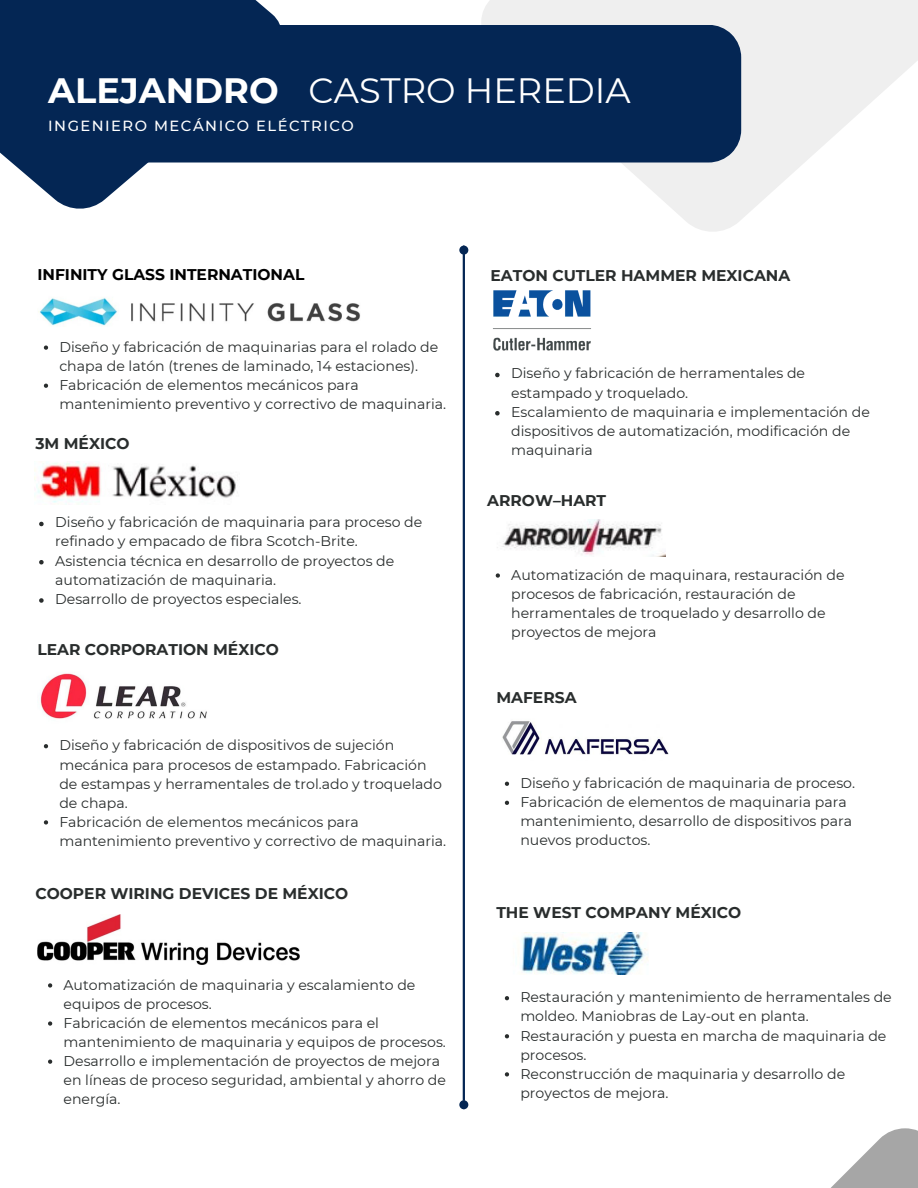
<style>
.page{position:relative;width:918px;height:1188px;background:#fff}
.page>*{position:absolute;margin:0;border:0;box-sizing:border-box;transform-origin:0 0}
.t1{font:35.1px "Montserrat";color:#fff}
.t2{font:700 35.1px "Montserrat";color:#fff}
.t3{font:700 15.45px "Montserrat";color:#292d2d}
.t4{font:700 15.45px "Montserrat";color:#000}
.t5{font:500 14.7px "Montserrat";letter-spacing:.1em;color:#fff}
.t6{font:14.1px/19px "Montserrat";color:#292d2d}
</style>
<div class="page">
<svg style="left:0;top:0;width:280px;height:209px;fill:#042654"></svg>
<div style="left:481px;top:0;width:437px;height:233px;background:linear-gradient(to right,#f9f9f9,#f3f3f3)"></div>
<div style="left:79px;top:25px;width:662px;height:138px;background:#042654"></div>
<svg style="left:831px;top:1128px;width:87px;height:60px"></svg>
<svg style="left:838px;top:1145px;width:80px;height:43px;fill:#a6a6a6"></svg>
<hr style="left:463px;top:254px;width:2px;height:847px;background:#042654">
<div style="left:460px;top:247px;width:7px;height:6px;background:#042654;border-radius:50%"></div>
<div style="left:459px;top:246px;width:9px;height:9px;border:2px solid #042654;border-radius:50%"></div>
<div style="left:460px;top:1101px;width:7px;height:7px;background:#042654;border-radius:50%"></div>
<div style="left:459px;top:1100px;width:9px;height:9px;border:2px solid #042654;border-radius:50%"></div>
<img style="left:38px;top:298px;width:322px;height:28px">
<img style="left:35px;top:462px;width:203px;height:41px">
<img style="left:502px;top:721px;width:167px;height:34px">
<img style="left:40px;top:673px;width:167px;height:46px">
<img style="left:37px;top:915px;width:263px;height:49px">
<img style="left:493px;top:291px;width:98px;height:59px">
<img style="left:497px;top:520px;width:168px;height:37px">
<svg style="left:44px;top:346px;width:4px;height:4px"></svg>
<svg style="left:44px;top:384px;width:4px;height:4px"></svg>
<svg style="left:39px;top:522px;width:5px;height:4px"></svg>
<svg style="left:39px;top:560px;width:5px;height:4px"></svg>
<svg style="left:39px;top:598px;width:5px;height:5px"></svg>
<svg style="left:44px;top:744px;width:4px;height:4px"></svg>
<svg style="left:44px;top:820px;width:4px;height:5px"></svg>
<svg style="left:48px;top:983px;width:4px;height:5px"></svg>
<svg style="left:48px;top:1021px;width:4px;height:5px"></svg>
<svg style="left:48px;top:1060px;width:4px;height:4px"></svg>
<svg style="left:495px;top:373px;width:5px;height:4px"></svg>
<svg style="left:495px;top:411px;width:5px;height:5px"></svg>
<svg style="left:496px;top:573px;width:4px;height:5px"></svg>
<svg style="left:505px;top:782px;width:4px;height:4px"></svg>
<svg style="left:505px;top:801px;width:4px;height:4px"></svg>
<img style="left:520px;top:932px;width:128px;height:43px">
<svg style="left:505px;top:996px;width:4px;height:4px"></svg>
<svg style="left:505px;top:1034px;width:4px;height:4px"></svg>
<svg style="left:505px;top:1072px;width:4px;height:5px"></svg>
<h1 class="t2" style="left:48px;top:69px;width:232px">ALEJANDRO</h1>
<p class="t5" style="left:48px;top:117px;width:307px">INGENIERO MECÁNICO ELÉCTRICO</p>
<h1 class="t1" style="left:309px;top:69px;width:324px">CASTRO HEREDIA</h1>
<p class="t4" style="left:37px;top:265px;width:268px">INFINITY GLASS INTERNATIONAL</p>
<p class="t6" style="left:59px;top:337px;width:388px">Diseño y fabricación de maquinarias para el rolado de chapa de latón (trenes de laminado, 14 estaciones).<br>Fabricación de elementos mecánicos para mantenimiento preventivo y correctivo de maquinaria.</p>
<p class="t3" style="left:35px;top:434px;width:96px">3M MÉXICO</p>
<p class="t6" style="left:55px;top:513px;width:369px">Diseño y fabricación de maquinaria para proceso de refinado y empacado de fibra Scotch-Brite.<br>Asistencia técnica en desarrollo de proyectos de automatización de maquinaria.<br>Desarrollo de proyectos especiales.</p>
<p class="t3" style="left:37px;top:640px;width:243px">LEAR CORPORATION MÉXICO</p>
<p class="t6" style="left:59px;top:736px;width:388px">Diseño y fabricación de dispositivos de sujeción mecánica para procesos de estampado. Fabricación de estampas y herramentales de trol.ado y troquelado de chapa.<br>Fabricación de elementos mecánicos para mantenimiento preventivo y correctivo de maquinaria.</p>
<p class="t3" style="left:35px;top:884px;width:315px">COOPER WIRING DEVICES DE MÉXICO</p>
<p class="t6" style="left:64px;top:975px;width:384px">Automatización de maquinaria y escalamiento de equipos de procesos.<br>Fabricación de elementos mecánicos para el mantenimiento de maquinaria y equipos de procesos.<br>Desarrollo e implementación de proyectos de mejora en líneas de proceso seguridad, ambiental y ahorro de energía.</p>
<p class="t3" style="left:490px;top:266px;width:301px">EATON CUTLER HAMMER MEXICANA</p>
<p class="t6" style="left:511px;top:364px;width:360px">Diseño y fabricación de herramentales de estampado y troquelado.<br>Escalamiento de maquinaria e implementación de dispositivos de automatización, modificación de maquinaria</p>
<p class="t3" style="left:487px;top:491px;width:120px">ARROW–HART</p>
<p class="t6" style="left:511px;top:565px;width:335px">Automatización de maquinara, restauración de procesos de fabricación, restauración de herramentales de troquelado y desarrollo de proyectos de mejora</p>
<p class="t3" style="left:496px;top:688px;width:82px">MAFERSA</p>
<p class="t6" style="left:520px;top:773px;width:336px">Diseño y fabricación de maquinaria de proceso.<br>Fabricación de elementos de maquinaria para mantenimiento, desarrollo de dispositivos para nuevos productos.</p>
<p class="t3" style="left:496px;top:903px;width:247px">THE WEST COMPANY MÉXICO</p>
<p class="t6" style="left:520px;top:988px;width:373px">Restauración y mantenimiento de herramentales de moldeo. Maniobras de Lay-out en planta.<br>Restauración y puesta en marcha de maquinaria de procesos.<br>Reconstrucción de maquinaria y desarrollo de proyectos de mejora.</p>
</div>
